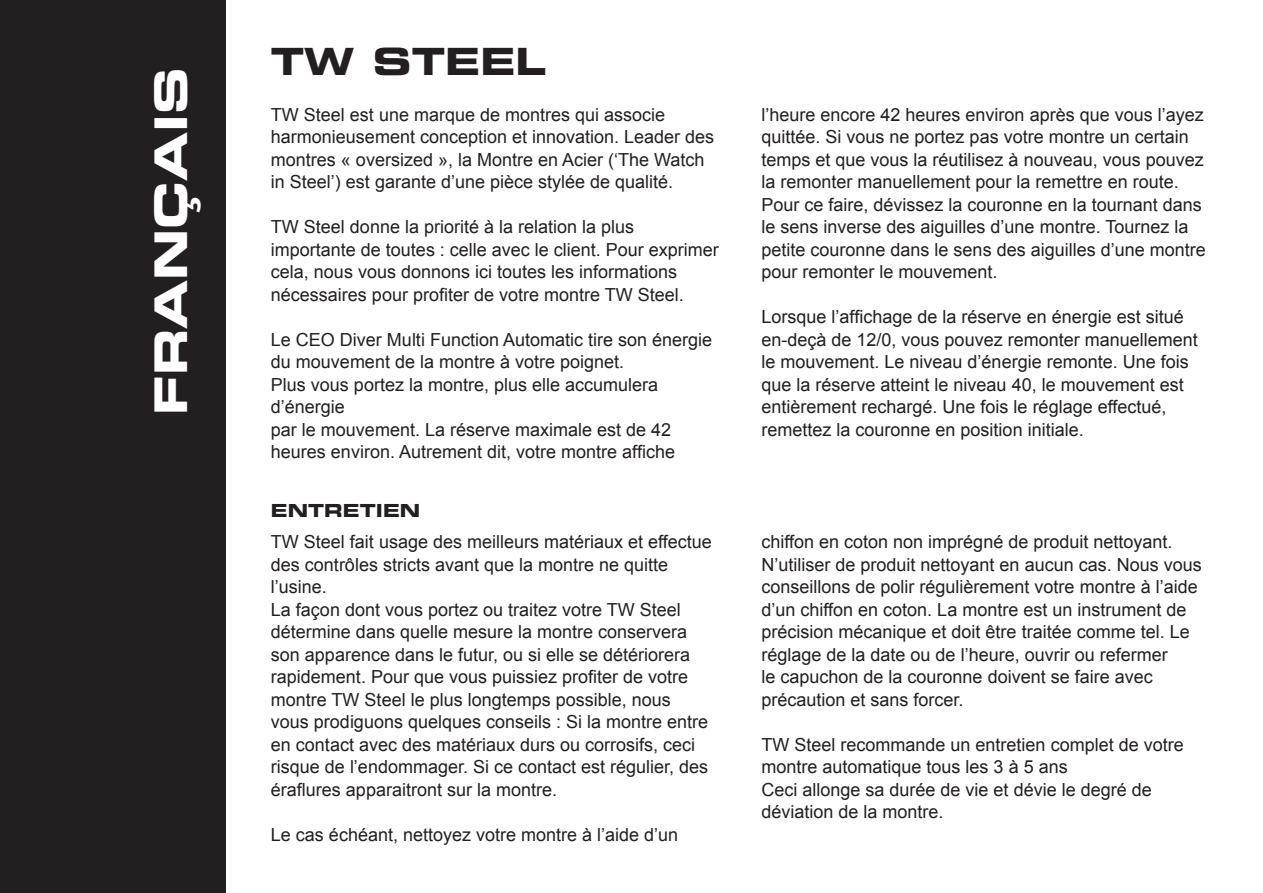
<style>
.page{position:relative;width:1263px;height:893px;background:#fff}
.page>*{position:absolute;margin:0;border:0;box-sizing:border-box;transform-origin:0 0}
.t1{font:45px "Eurostile LT Std Bold Ex 2";color:#fff}
.Titel_informatie{font:37.5px "Eurostile LT Std Bold Ex 2";color:#231f20}
.Broodtekst{font:18px/22.5px "Arial";color:#231f20}
.Titel_uitleg{font:18px "Eurostile LT Std Bold Ex 2";color:#231f20}
</style>
<div class="page">
<div style="left:0;top:0;width:226px;height:893px;background:#231f20"></div>
<p class="t1" style="left:139px;top:415px;width:349px;rotate:-90deg">FRANÇAIS</p>
<p class="Titel_informatie" style="left:271px;top:35px;width:277px">TW STEEL</p>
<p class="Broodtekst" style="left:271px;top:103px;width:445px">TW Steel est une marque de montres qui associe harmonieusement conception et innovation. Leader des montres « oversized », la Montre en Acier (‘The Watch in Steel’) est garante d’une pièce stylée de qualité.</p>
<p class="Broodtekst" style="left:271px;top:216px;width:449px">TW Steel donne la priorité à la relation la plus importante de toutes : celle avec le client. Pour exprimer cela, nous vous donnons ici toutes les informations nécessaires pour profiter de votre montre TW Steel.</p>
<p class="Broodtekst" style="left:271px;top:328px;width:443px">Le CEO Diver Multi Function Automatic tire son énergie du mouvement de la montre à votre poignet.</p>
<p class="Broodtekst" style="left:271px;top:373px;width:389px">Plus vous portez la montre, plus elle accumulera d’énergie</p>
<p class="Broodtekst" style="left:271px;top:418px;width:406px">par le mouvement. La réserve maximale est de 42 heures environ. Autrement dit, votre montre affiche</p>
<p class="Titel_uitleg" style="left:271px;top:498px;width:151px">ENTRETIEN</p>
<p class="Broodtekst" style="left:271px;top:531px;width:442px">TW Steel fait usage des meilleurs matériaux et effectue des contrôles stricts avant que la montre ne quitte l’usine.</p>
<p class="Broodtekst" style="left:271px;top:598px;width:439px">La façon dont vous portez ou traitez votre TW Steel détermine dans quelle mesure la montre conservera son apparence dans le futur, ou si elle se détériorera rapidement. Pour que vous puissiez profiter de votre montre TW Steel le plus longtemps possible, nous vous prodiguons quelques conseils : Si la montre entre en contact avec des matériaux durs ou corrosifs, ceci risque de l’endommager. Si ce contact est régulier, des éraflures apparaitront sur la montre.</p>
<p class="Broodtekst" style="left:271px;top:823px;width:409px">Le cas échéant, nettoyez votre montre à l’aide d’un</p>
<p class="Broodtekst" style="left:761px;top:103px;width:446px">l’heure encore 42 heures environ après que vous l’ayez quittée. Si vous ne portez pas votre montre un certain temps et que vous la réutilisez à nouveau, vous pouvez la remonter manuellement pour la remettre en route.<br>Pour ce faire, dévissez la couronne en la tournant dans le sens inverse des aiguilles d’une montre. Tournez la petite couronne dans le sens des aiguilles d’une montre pour remonter le mouvement.</p>
<p class="Broodtekst" style="left:761px;top:306px;width:438px">Lorsque l’affichage de la réserve en énergie est situé en-deçà de 12/0, vous pouvez remonter manuellement le mouvement. Le niveau d’énergie remonte. Une fois que la réserve atteint le niveau 40, le mouvement est entièrement rechargé. Une fois le réglage effectué, remettez la couronne en position initiale.</p>
<p class="Broodtekst" style="left:761px;top:531px;width:442px">chiffon en coton non imprégné de produit nettoyant.<br>N’utiliser de produit nettoyant en aucun cas. Nous vous conseillons de polir régulièrement votre montre à l’aide d’un chiffon en coton. La montre est un instrument de précision mécanique et doit être traitée comme tel. Le réglage de la date ou de l’heure, ouvrir ou refermer<br>le capuchon de la couronne doivent se faire avec précaution et sans forcer.</p>
<p class="Broodtekst" style="left:761px;top:733px;width:424px">TW Steel recommande un entretien complet de votre montre automatique tous les 3 à 5 ans</p>
<p class="Broodtekst" style="left:761px;top:778px;width:392px">Ceci allonge sa durée de vie et dévie le degré de déviation de la montre.</p>
</div>
